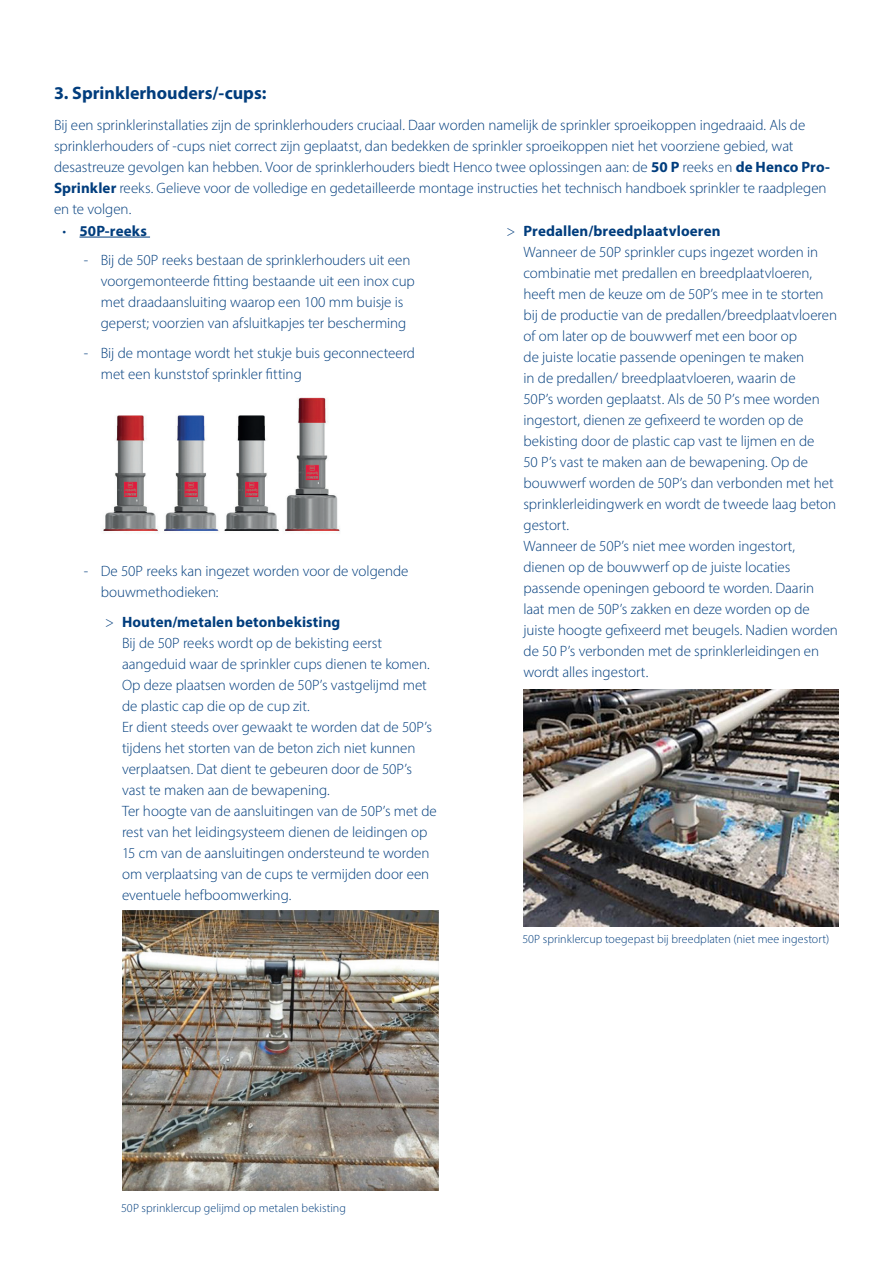
<style>
.page{position:relative;width:893px;height:1263px;background:#fff}
.page>*{position:absolute;margin:0;border:0;box-sizing:border-box;transform-origin:0 0}
.Subtitle{font:700 18px "Myriad Pro";color:#013d7d}
.Body{font:300 15px/21px "Myriad Pro";letter-spacing:-.005em;color:#013d7d}
.t1{font:700 15px "Myriad Pro";letter-spacing:.01em;color:#013d7d}
.Opsomming{font:300 12px "Myriad Pro";letter-spacing:.005em;color:#013d7d}
.s1{font-weight:700}
.s2{font-weight:300}
</style>
<div class="page">
<hr style="left:80px;top:237px;width:70px;height:1px;background:#013d7d">
<img style="left:103px;top:397px;width:237px;height:136px">
<img style="left:122px;top:911px;width:317px;height:280px">
<img style="left:523px;top:690px;width:316px;height:236px">
<p class="Subtitle" style="left:54px;top:81px;width:214px">3. Sprinklerhouders/-cups:</p>
<p class="Body" style="left:54px;top:115px;width:777px">Bij een sprinklerinstallaties zijn de sprinklerhouders cruciaal. Daar worden namelijk de sprinkler sproeikoppen ingedraaid. Als de sprinklerhouders of -cups niet correct zijn geplaatst, dan bedekken de sprinkler sproeikoppen niet het voorziene gebied, wat desastreuze gevolgen kan hebben. Voor de sprinklerhouders biedt Henco twee oplossingen aan: de <span class="s1">50 P</span> reeks en <span class="s1">de Henco Pro-Sprinkler</span> reeks. Gelieve voor de volledige en gedetailleerde montage instructies het technisch handboek sprinkler te raadplegen en te volgen.</p>
<p class="t1" style="left:63px;top:221px;width:86px"><span class="s2">•</span> 50P-reeks</p>
<p class="Body" style="left:101px;top:249px;width:316px;text-indent:-17px">- Bij de 50P reeks bestaan de sprinklerhouders uit een voorgemonteerde fitting bestaande uit een inox cup met draadaansluiting waarop een 100 mm buisje is geperst; voorzien van afsluitkapjes ter bescherming</p>
<p class="Body" style="left:101px;top:342px;width:316px;text-indent:-17px">- Bij de montage wordt het stukje buis geconnecteerd met een kunststof sprinkler fitting</p>
<p class="Body" style="left:101px;top:560px;width:309px;text-indent:-17px">- De 50P reeks kan ingezet worden voor de volgende bouwmethodieken:</p>
<p class="Body" style="left:122px;top:611px;width:316px;text-indent:-17px">&gt; <span class="s1">Houten/metalen betonbekisting<br></span>Bij de 50P reeks wordt op de bekisting eerst aangeduid waar de sprinkler cups dienen te komen.<br>Op deze plaatsen worden de 50P’s vastgelijmd met de plastic cap die op de cup zit.<br>Er dient steeds over gewaakt te worden dat de 50P’s tijdens het storten van de beton zich niet kunnen verplaatsen. Dat dient te gebeuren door de 50P’s vast te maken aan de bewapening.<br>Ter hoogte van de aansluitingen van de 50P’s met de rest van het leidingsysteem dienen de leidingen op 15 cm van de aansluitingen ondersteund te worden om verplaatsing van de cups te vermijden door een eventuele hefboomwerking.</p>
<p class="Body" style="left:523px;top:220px;width:316px;text-indent:-17px">&gt; <span class="s1">Predallen/breedplaatvloeren<br></span>Wanneer de 50P sprinkler cups ingezet worden in combinatie met predallen en breedplaatvloeren, heeft men de keuze om de 50P’s mee in te storten bij de productie van de predallen/breedplaatvloeren of om later op de bouwwerf met een boor op<br>de juiste locatie passende openingen te maken<br>in de predallen/ breedplaatvloeren, waarin de<br>50P’s worden geplaatst. Als de 50 P’s mee worden ingestort, dienen ze gefixeerd te worden op de bekisting door de plastic cap vast te lijmen en de<br>50 P’s vast te maken aan de bewapening. Op de bouwwerf worden de 50P’s dan verbonden met het sprinklerleidingwerk en wordt de tweede laag beton gestort.<br>Wanneer de 50P’s niet mee worden ingestort, dienen op de bouwwerf op de juiste locaties passende openingen geboord te worden. Daarin laat men de 50P’s zakken en deze worden op de juiste hoogte gefixeerd met beugels. Nadien worden de 50 P’s verbonden met de sprinklerleidingen en wordt alles ingestort.</p>
<p class="Opsomming" style="left:522px;top:932px;width:308px">50P sprinklercup toegepast bij breedplaten (niet mee ingestort)</p>
<p class="Opsomming" style="left:121px;top:1201px;width:226px">50P sprinklercup gelijmd op metalen bekisting</p>
</div>
